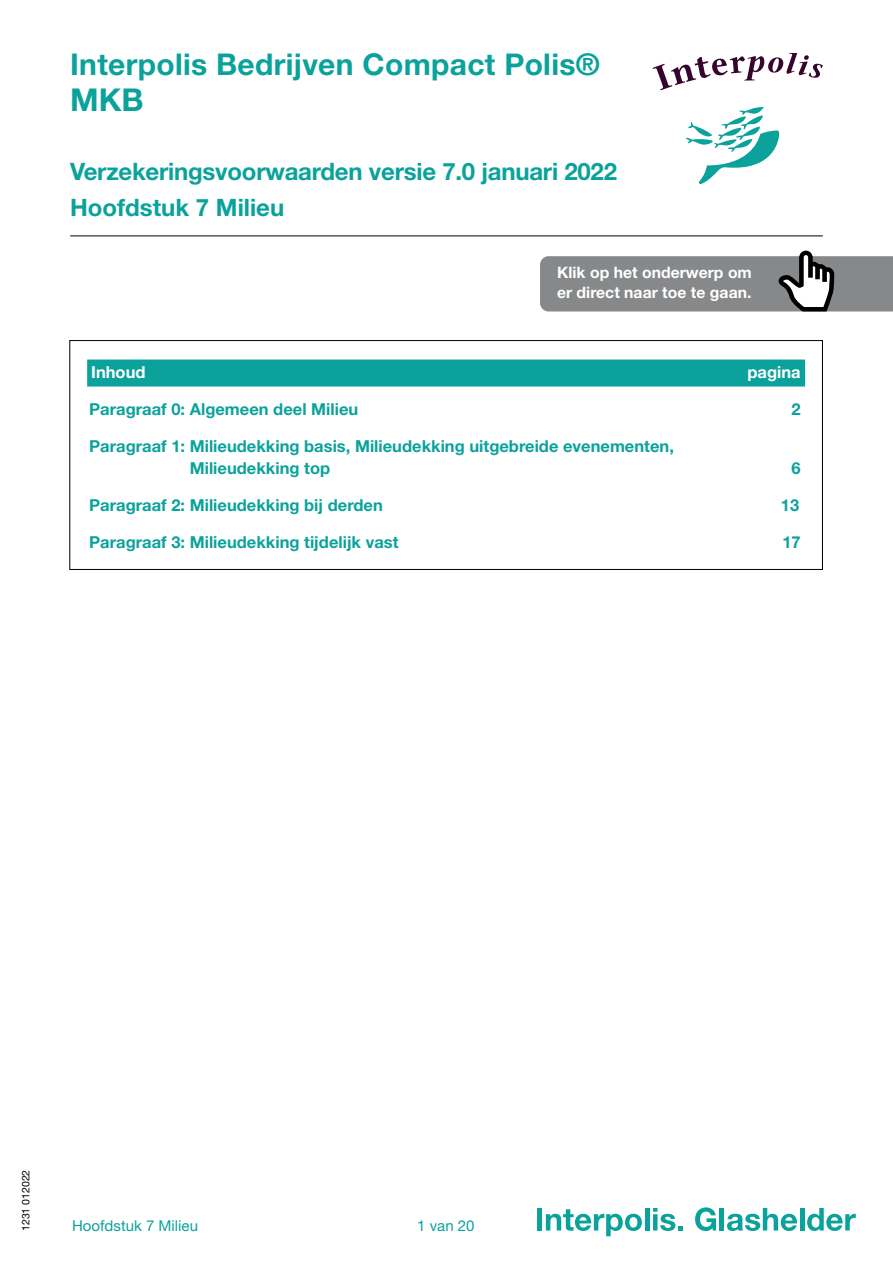
<style>
.page{position:relative;width:893px;height:1263px;background:#fff}
.page>*{position:absolute;margin:0;border:0;box-sizing:border-box;transform-origin:0 0}
.t1{font:700 31.5px "Helvetica Neue LT Std";color:#0ba29c}
.t2{font:700 30px "Helvetica Neue LT Std";letter-spacing:.01em;color:#0ba29c}
.t3{font:700 24px/36px "Helvetica Neue LT Std";letter-spacing:-.01em;color:#0ba29c}
.t4{font:700 16.5px/22.5px "Helvetica Neue LT Std";color:#0ba29c}
.t5{font:700 16.5px "Helvetica Neue LT Std";color:#fff}
.t6{font:700 15.75px/20.2px "Helvetica Neue LT Std";color:#fff}
.t7{font:15px "Helvetica Neue LT Std";color:#0ba29c}
.t8{font:10.5px "Helvetica Neue LT Std";color:#000}
</style>
<div class="page">
<hr style="left:70px;top:236px;width:753px;height:1px;background:#000">
<div style="left:537px;top:1208px;width:5px;height:22px;background:#0ba29c"></div>
<svg style="left:546px;top:1209px;width:96px;height:27px"></svg>
<hr style="left:645px;top:1208px;width:4px;height:22px;background:#0ba29c">
<svg style="left:653px;top:1208px;width:30px;height:23px"></svg>
<svg style="left:695px;top:1207px;width:21px;height:24px"></svg>
<hr style="left:720px;top:1208px;width:4px;height:22px;background:#0ba29c">
<svg style="left:727px;top:1208px;width:70px;height:23px"></svg>
<hr style="left:800px;top:1208px;width:4px;height:22px;background:#0ba29c">
<svg style="left:807px;top:1208px;width:49px;height:23px"></svg>
<svg style="left:540px;top:251px;width:353px;height:60px;background:#909193"></svg>
<div style="left:87px;top:360px;width:718px;height:27px;background:#0ba29c"></div>
<div style="left:69px;top:340px;width:754px;height:230px;border:1px solid #000"></div>
<svg style="left:653px;top:53px;width:170px;height:37px"></svg>
<svg style="left:685px;top:107px;width:95px;height:77px"></svg>
<h2 class="t2" style="left:70px;top:46px;width:531px">Interpolis Bedrijven Compact Polis®</h2>
<h1 class="t1" style="left:70px;top:81px;width:75px">MKB</h1>
<h3 class="t3" style="left:70px;top:153px;width:548px">Verzekeringsvoorwaarden versie 7.0 januari 2022<br>Hoofdstuk 7 Milieu</h3>
<p class="t6" style="left:557px;top:262px;width:196px">Klik op het onderwerp om er direct naar toe te gaan.</p>
<p class="t5" style="left:91px;top:362px;width:56px">Inhoud</p>
<p class="t5" style="left:747px;top:362px;width:55px">pagina</p>
<p class="t4" style="left:89px;top:397px;width:270px">Paragraaf 0: Algemeen deel Milieu</p>
<p class="t4" style="left:791px;top:397px;width:11px">2</p>
<p class="t4" style="left:190px;top:434px;width:486px;text-indent:-100px">Paragraaf 1: Milieudekking basis, Milieudekking uitgebreide evenementen,<br>Milieudekking top</p>
<p class="t4" style="left:791px;top:457px;width:11px">6</p>
<p class="t4" style="left:89px;top:493px;width:295px">Paragraaf 2: Milieudekking bij derden</p>
<p class="t4" style="left:781px;top:493px;width:20px">13</p>
<p class="t4" style="left:89px;top:530px;width:311px">Paragraaf 3: Milieudekking tijdelijk vast</p>
<p class="t4" style="left:782px;top:530px;width:20px">17</p>
<p class="t8" style="left:20px;top:1231px;width:63px;rotate:-90deg">1231 012022</p>
<p class="t7" style="left:72px;top:1216px;width:127px">Hoofdstuk 7 Milieu</p>
<p class="t7" style="left:417px;top:1217px;width:59px">1 van 20</p>
</div>
